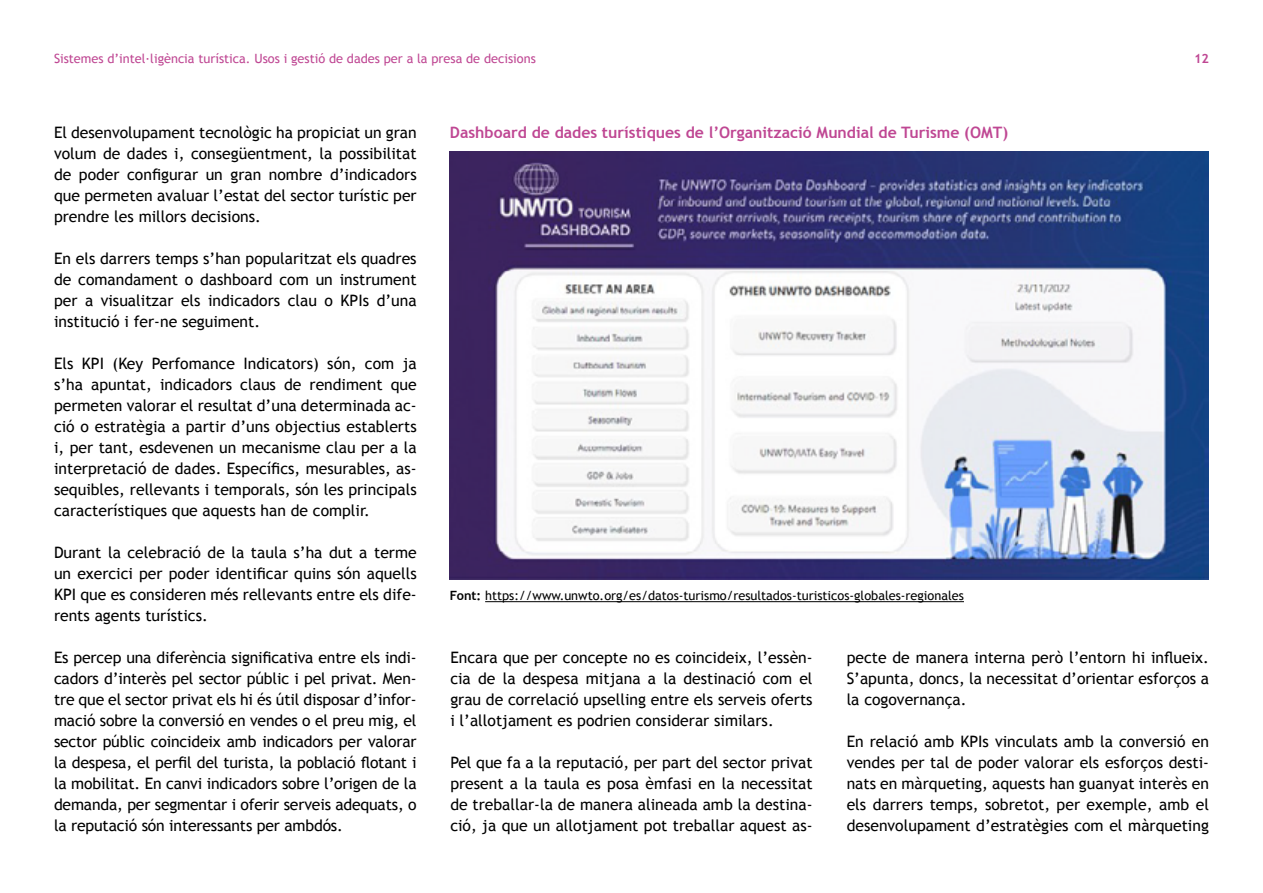
<style>
.page{position:relative;width:1263px;height:893px;background:#fff}
.page>*{position:absolute;margin:0;border:0;box-sizing:border-box;transform-origin:0 0}
.t1{font:15.75px/21px "Trebuchet MS";color:#000;text-align:justify}
.t2{font:700 15.75px "Trebuchet MS";color:#bf4793}
.t3{font:12.75px "Trebuchet MS";color:#000}
.t4{font:12.75px "Trebuchet MS";color:#bf4793}
.t5{font:700 12.75px "Trebuchet MS";color:#bf4793}
.s1{font-weight:700}
</style>
<div class="page">
<hr style="left:485px;top:601px;width:479px;height:1px;background:#000">
<img style="left:450px;top:152px;width:759px;height:428px">
<p class="t4" style="left:54px;top:51px;width:483px">Sistemes d’intel·ligència turística. Usos i gestió de dades per a la presa de decisions</p>
<p class="t5" style="left:1194px;top:51px;width:16px">12</p>
<p class="t1" style="left:54px;top:122px;width:364px">El desenvolupament tecnològic ha propiciat un gran volum de dades i, consegüentment, la possibilitat de poder configurar un gran nombre d’indicadors que permeten avaluar l’estat del sector turístic per prendre les millors decisions.</p>
<p class="t1" style="left:54px;top:248px;width:364px">En els darrers temps s’han popularitzat els quadres de comandament o dashboard com un instrument per a visualitzar els indicadors clau o KPIs d’una institució i fer-ne seguiment.</p>
<p class="t1" style="left:54px;top:353px;width:364px">Els KPI (Key Perfomance Indicators) són, com ja s’ha apuntat, indicadors claus de rendiment que permeten valorar el resultat d’una determinada ac&shy;ció o estratègia a partir d’uns objectius establerts i, per tant, esdevenen un mecanisme clau per a la interpretació de dades. Específics, mesurables, as&shy;sequibles, rellevants i temporals, són les principals característiques que aquests han de complir.</p>
<p class="t1" style="left:54px;top:542px;width:364px">Durant la celebració de la taula s’ha dut a terme un exercici per poder identificar quins són aquells KPI que es consideren més rellevants entre els dife&shy;rents agents turístics.</p>
<p class="t1" style="left:54px;top:647px;width:364px">Es percep una diferència significativa entre els indi&shy;cadors d’interès pel sector públic i pel privat. Men&shy;tre que el sector privat els hi és útil disposar d’infor&shy;mació sobre la conversió en vendes o el preu mig, el sector públic coincideix amb indicadors per valorar la despesa, el perfil del turista, la població flotant i la mobilitat. En canvi indicadors sobre l’origen de la demanda, per segmentar i oferir serveis adequats, o la reputació són interessants per ambdós.</p>
<p class="t1" style="left:450px;top:647px;width:364px">Encara que per concepte no es coincideix, l’essèn&shy;cia de la despesa mitjana a la destinació com el grau de correlació upselling entre els serveis oferts i l’allotjament es podrien considerar similars.</p>
<p class="t2" style="left:450px;top:123px;width:560px">Dashboard de dades turístiques de l’Organització Mundial de Turisme (OMT)</p>
<p class="t3" style="left:450px;top:588px;width:515px"><span class="s1">Font:</span> https://www.unwto.org/es/datos-turismo/resultados-turisticos-globales-regionales</p>
<p class="t1" style="left:847px;top:647px;width:364px">pecte de manera interna però l’entorn hi influeix.<br>S’apunta, doncs, la necessitat d’orientar esforços a la cogovernança.</p>
<p class="t1" style="left:847px;top:731px;width:364px">En relació amb KPIs vinculats amb la conversió en vendes per tal de poder valorar els esforços desti&shy;nats en màrqueting, aquests han guanyat interès en els darrers temps, sobretot, per exemple, amb el desenvolupament d’estratègies com el màrqueting</p>
<p class="t1" style="left:450px;top:752px;width:364px">Pel que fa a la reputació, per part del sector privat present a la taula es posa èmfasi en la necessitat de treballar-la de manera alineada amb la destina&shy;ció, ja que un allotjament pot treballar aquest as-</p>
</div>
